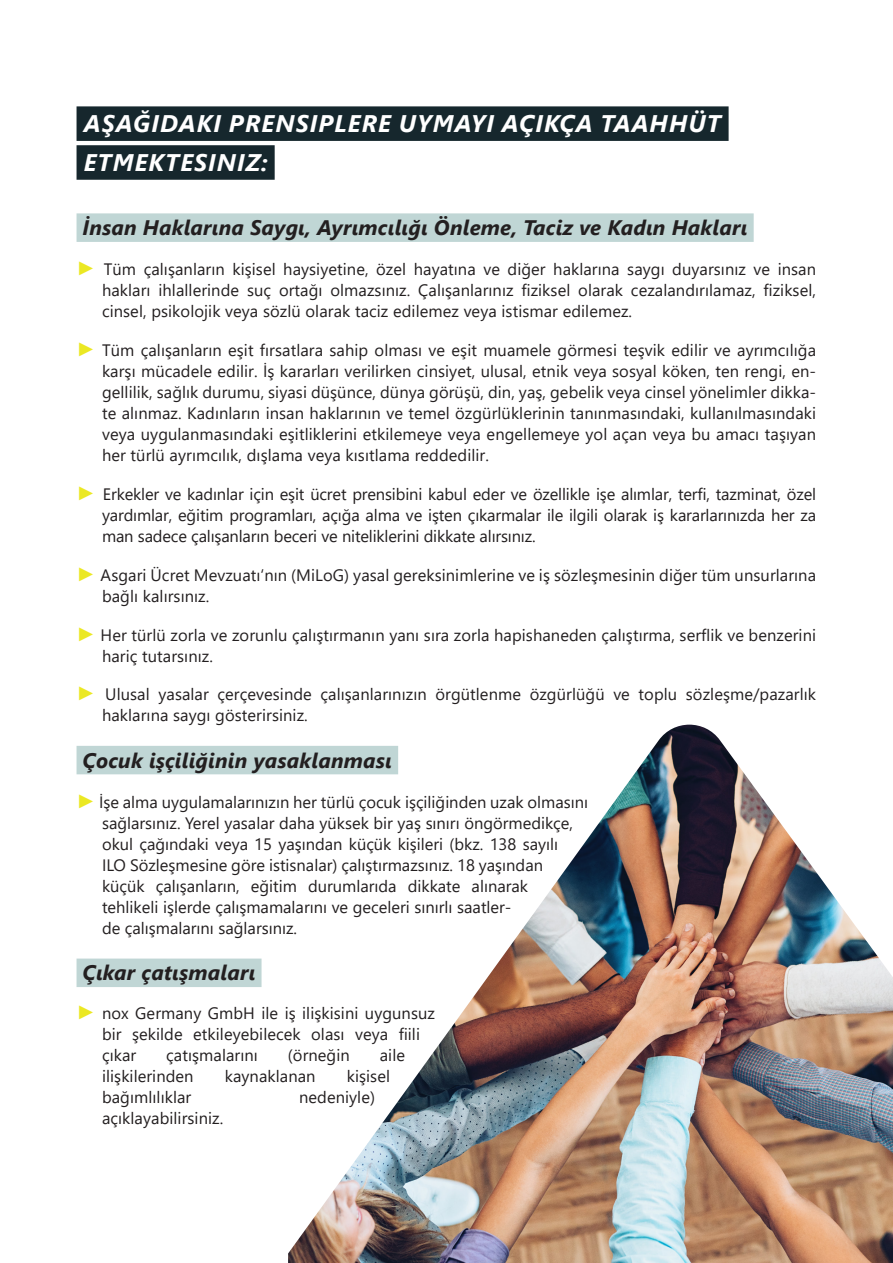
<style>
.page{position:relative;width:893px;height:1263px;background:#fff}
.page>*{position:absolute;margin:0;border:0;box-sizing:border-box;transform-origin:0 0}
.Headline{font:italic 700 24px "Segoe UI";letter-spacing:.045em;color:#fff}
.Headline-2{font:italic 700 21px "Segoe UI";letter-spacing:.01em;color:#231f20}
.Headline-3{font:16.5px/21px "Segoe UI";letter-spacing:.005em;color:#231f20}
.s1{font-family:"Arial";font-size:19.5px;color:#ebe823}
</style>
<div class="page">
<div style="left:77px;top:106px;width:652px;height:35px;background:#16272d"></div>
<div style="left:77px;top:145px;width:198px;height:35px;background:#16272d"></div>
<div style="left:77px;top:213px;width:677px;height:29px;background:#c0d6d5"></div>
<div style="left:77px;top:746px;width:321px;height:28px;background:#c0d6d5"></div>
<div style="left:77px;top:958px;width:185px;height:29px;background:#c0d6d5"></div>
<img style="left:288px;top:725px;width:605px;height:538px">
<p class="Headline" style="left:84px;top:101px;width:639px">AŞAĞIDAKI PRENSIPLERE UYMAYI AÇIKÇA TAAHHÜT</p>
<p class="Headline" style="left:84px;top:140px;width:185px">ETMEKTESINIZ:</p>
<p class="Headline-2" style="left:83px;top:208px;width:666px">İnsan Haklarına Saygı, Ayrımcılığı Önleme, Taciz ve Kadın Hakları</p>
<p class="Headline-3" style="left:102px;top:257px;width:716px;text-align:justify;text-indent:-25px"><span class="s1">►</span> Tüm çalışanların kişisel haysiyetine, özel hayatına ve diğer haklarına saygı duyarsınız ve insan hakları ihlallerinde suç ortağı olmazsınız. Çalışanlarınız fiziksel olarak cezalandırılamaz, fiziksel, cinsel, psikolojik veya sözlü olarak taciz edilemez veya istismar edilemez.</p>
<p class="Headline-3" style="left:102px;top:338px;width:716px;text-align:justify;text-indent:-25px"><span class="s1">►</span> Tüm çalışanların eşit fırsatlara sahip olması ve eşit muamele görmesi teşvik edilir ve ayrımcılığa karşı mücadele edilir. İş kararları verilirken cinsiyet, ulusal, etnik veya sosyal köken, ten rengi, en&shy;gellilik, sağlık durumu, siyasi düşünce, dünya görüşü, din, yaş, gebelik veya cinsel yönelimler dikka&shy;te alınmaz. Kadınların insan haklarının ve temel özgürlüklerinin tanınmasındaki, kullanılmasındaki veya uygulanmasındaki eşitliklerini etkilemeye veya engellemeye yol açan veya bu amacı taşıyan her türlü ayrımcılık, dışlama veya kısıtlama reddedilir.</p>
<p class="Headline-3" style="left:102px;top:482px;width:716px;text-align:justify;text-indent:-25px"><span class="s1">►</span> Erkekler ve kadınlar için eşit ücret prensibini kabul eder ve özellikle işe alımlar, terfi, tazminat, özel yardımlar, eğitim programları, açığa alma ve işten çıkarmalar ile ilgili olarak iş kararlarınızda her za man sadece çalışanların beceri ve niteliklerini dikkate alırsınız.</p>
<p class="Headline-3" style="left:102px;top:563px;width:716px;text-indent:-25px"><span class="s1">►</span> Asgari Ücret Mevzuatı‘nın (MiLoG) yasal gereksinimlerine ve iş sözleşmesinin diğer tüm unsurlarına bağlı kalırsınız.</p>
<p class="Headline-3" style="left:102px;top:623px;width:716px;text-indent:-25px"><span class="s1">►</span> Her türlü zorla ve zorunlu çalıştırmanın yanı sıra zorla hapishaneden çalıştırma, serflik ve benzerini hariç tutarsınız.</p>
<p class="Headline-3" style="left:102px;top:682px;width:716px;text-indent:-25px"><span class="s1">►</span> Ulusal yasalar çerçevesinde çalışanlarınızın örgütlenme özgürlüğü ve toplu sözleşme/pazarlık haklarına saygı gösterirsiniz.</p>
<p class="Headline-2" style="left:83px;top:740px;width:311px">Çocuk işçiliğinin yasaklanması</p>
<p class="Headline-3" style="left:102px;top:790px;width:487px;text-indent:-25px"><span class="s1">►</span> İşe alma uygulamalarınızın her türlü çocuk işçiliğinden uzak olmasını sağlarsınız. Yerel yasalar daha yüksek bir yaş sınırı öngörmedikçe, okul çağındaki veya 15 yaşından küçük kişileri (bkz. 138 sayılı<br>ILO Sözleşmesine göre istisnalar) çalıştırmazsınız. 18 yaşından küçük çalışanların, eğitim durumlarıda dikkate alınarak tehlikeli işlerde çalışmamalarını ve geceleri sınırlı saatler-<br>de çalışmalarını sağlarsınız.</p>
<p class="Headline-2" style="left:83px;top:953px;width:174px">Çıkar çatışmaları</p>
<p class="Headline-3" style="left:102px;top:1001px;width:334px;text-indent:-25px"><span class="s1">►</span> nox Germany GmbH ile iş ilişkisini uygunsuz bir şekilde etkileyebilecek olası veya fiili çıkar</p>
<p class="Headline-3" style="left:166px;top:1043px;width:93px">çatışmalarını</p>
<p class="Headline-3" style="left:288px;top:1043px;width:63px">(örneğin</p>
<p class="Headline-3" style="left:380px;top:1043px;width:27px">aile</p>
<p class="Headline-3" style="left:102px;top:1064px;width:93px">ilişkilerinden</p>
<p class="Headline-3" style="left:225px;top:1064px;width:92px">kaynaklanan</p>
<p class="Headline-3" style="left:347px;top:1064px;width:45px">kişisel</p>
<p class="Headline-3" style="left:102px;top:1085px;width:91px">bağımlılıklar</p>
<p class="Headline-3" style="left:299px;top:1085px;width:77px">nedeniyle)</p>
<p class="Headline-3" style="left:102px;top:1106px;width:123px">açıklayabilirsiniz.</p>
</div>
